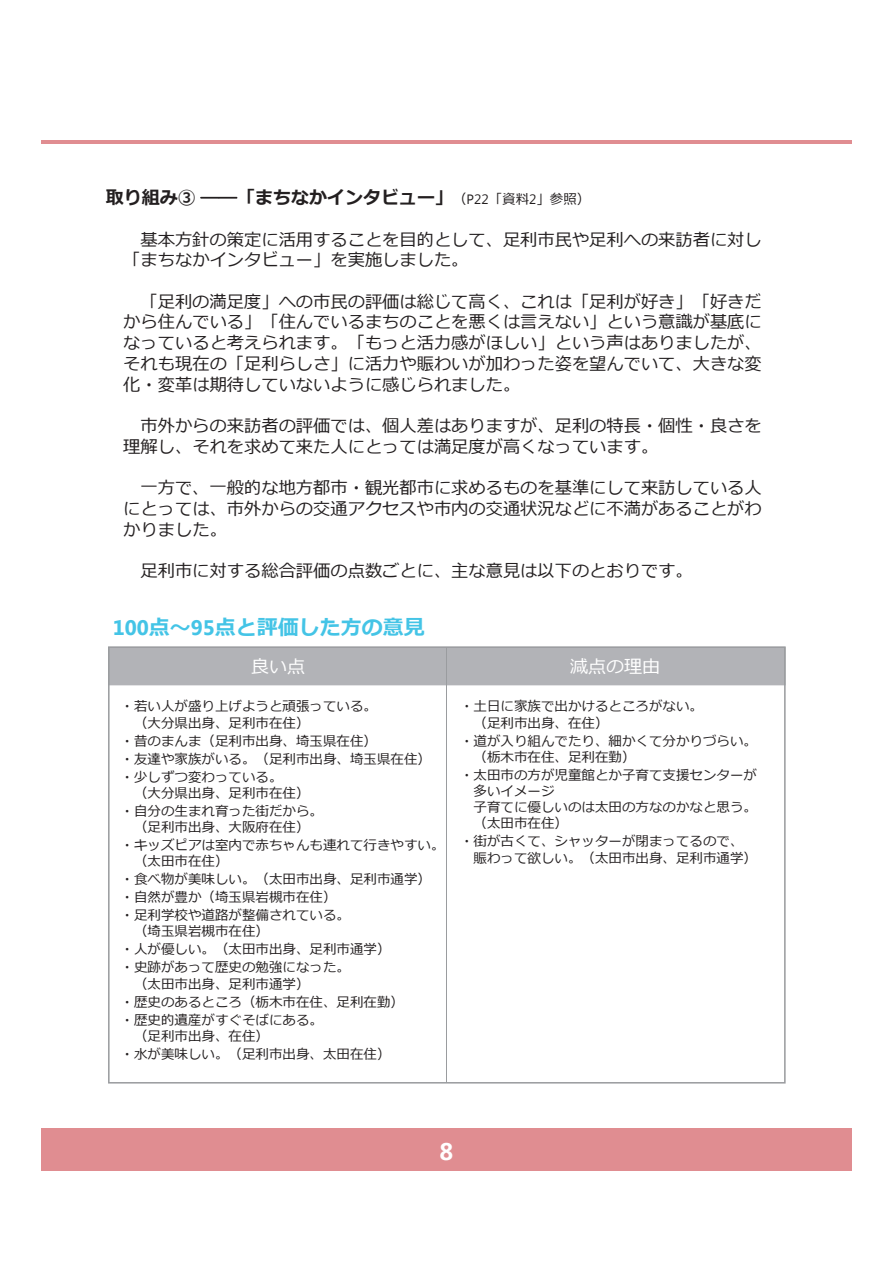
<style>
.page{position:relative;width:893px;height:1263px;background:#fff}
.page>*{position:absolute;margin:0;border:0;box-sizing:border-box;transform-origin:0 0}
.t1{font:700 24px "Segoe UI";color:#fff}
.t2{font:700 21px "Meiryo";color:#44c4e6}
.t3{font:700 18px "Meiryo";color:#231f20}
.t4{font:18px "Meiryo";color:#fff}
.t5{font:17.25px/20.7px "Meiryo";color:#231f20}
.t6{font:13.5px/18px "Meiryo";color:#231f20}
.s1{font-family:"MS Gothic";font-weight:400}
.s2{font-weight:400;font-size:13.5px}
.s3{font-family:"Segoe UI";font-weight:400;font-size:13.5px}
.s4{font-family:"Segoe UI"}
</style>
<div class="page">
<div style="left:41px;top:1128px;width:810px;height:43px;background:#e08d91"></div>
<hr style="left:41px;top:140px;width:810px;height:3px;background:#e08d91">
<svg style="left:108px;top:646px;width:678px;height:437px"></svg>
<svg style="left:201px;top:197px;width:36px;height:1px"></svg>
<hr style="left:446px;top:647px;width:1px;height:436px;background:#9a9c9f">
<h3 class="t3" style="left:106px;top:185px;width:486px">取り組み③ <span class="s1">──</span>「まちなかインタビュー」<span class="s2">（</span><span class="s3">P22</span><span class="s2">「資料</span><span class="s3">2</span><span class="s2">」参照）</span></h3>
<p class="t5" style="left:123px;top:230px;width:640px;text-indent:17px">基本方針の策定に活用することを目的として、⾜利市⺠や⾜利への来訪者に対し「まちなかインタビュー」を実施しました。</p>
<p class="t5" style="left:123px;top:292px;width:640px;text-align:justify;text-indent:17px">「⾜利の満⾜度」への市⺠の評価は総じて⾼く、これは「⾜利が好き」「好きだから住んでいる」「住んでいるまちのことを悪くは言えない」という意識が基底になっていると考えられます。「もっと活⼒感がほしい」という声はありましたが、それも現在の「⾜利らしさ」に活⼒や賑わいが加わった姿を望んでいて、⼤きな変化・変革は期待していないように感じられました。</p>
<p class="t5" style="left:123px;top:416px;width:640px;text-indent:17px">市外からの来訪者の評価では、個⼈差はありますが、⾜利の特⻑・個性・良さを理解し、それを求めて来た⼈にとっては満⾜度が⾼くなっています。</p>
<p class="t5" style="left:123px;top:478px;width:640px;text-align:justify;text-indent:17px">⼀方で、⼀般的な地方都市・観光都市に求めるものを基準にして来訪している⼈にとっては、市外からの交通アクセスや市内の交通状況などに不満があることがわかりました。</p>
<p class="t5" style="left:140px;top:561px;width:554px">⾜利市に対する総合評価の点数ごとに、主な意⾒は以下のとおりです。</p>
<h2 class="t2" style="left:113px;top:613px;width:313px"><span class="s4">100</span>点〜<span class="s4">95</span>点と評価した⽅の意⾒</h2>
<h3 class="t4" style="left:251px;top:654px;width:55px">良い点</h3>
<h3 class="t4" style="left:570px;top:654px;width:91px">減点の理由</h3>
<p class="t6" style="left:474px;top:699px;width:231px;line-height:16.2px;text-indent:-14px">・土⽇に家族で出かけるところがない。（⾜利市出身、在住）</p>
<p class="t6" style="left:474px;top:733px;width:285px;line-height:16.2px;text-indent:-14px">・道が入り組んでたり、細かくて分かりづらい。（栃⽊市在住、⾜利在勤）</p>
<p class="t6" style="left:474px;top:767px;width:285px;line-height:16.2px;text-indent:-14px">・太⽥市の方が児童館とか子育て⽀援センターが多いイメージ<br>子育てに優しいのは太⽥の方なのかなと思う。（太⽥市在住）</p>
<p class="t6" style="left:474px;top:834px;width:285px;line-height:16.2px;text-indent:-14px">・街が古くて、シャッターが閉まってるので、賑わって欲しい。（太⽥市出身、⾜利市通学）</p>
<p class="t6" style="left:134px;top:699px;width:245px;line-height:16.2px;text-indent:-14px">・若い⼈が盛り上げようと頑張っている。（⼤分県出身、⾜利市在住）</p>
<p class="t6" style="left:121px;top:732px;width:312px">・昔のまんま（⾜利市出身、埼⽟県在住）<br>・友達や家族がいる。（⾜利市出身、埼⽟県在住）・少しずつ変わっている。</p>
<p class="t6" style="left:121px;top:784px;width:204px;text-align:center">（⼤分県出身、⾜利市在住）・⾃分の⽣まれ育った街だから。</p>
<p class="t6" style="left:121px;top:819px;width:326px;text-indent:14px">（⾜利市出身、⼤阪府在住）<br>・キッズピアは室内で赤ちゃんも連れて⾏きやすい。</p>
<p class="t6" style="left:121px;top:853px;width:312px;text-indent:14px">（太⽥市在住）<br>・食べ物が美味しい。（太⽥市出身、⾜利市通学）・⾃然が豊か（埼⽟県岩槻市在住）<br>・⾜利学校や道路が整備されている。</p>
<p class="t6" style="left:121px;top:923px;width:272px;text-indent:14px">（埼⽟県岩槻市在住）<br>・⼈が優しい。（太⽥市出身、⾜利市通学）・史跡があって歴史の勉強になった。</p>
<p class="t6" style="left:121px;top:975px;width:285px;text-indent:14px">（太⽥市出身、⾜利市通学）<br>・歴史のあるところ（栃⽊市在住、⾜利在勤）・歴史的遺産がすぐそばにある。</p>
<p class="t6" style="left:121px;top:1027px;width:272px;text-indent:14px">（⾜利市出身、在住）<br>・水が美味しい。（⾜利市出身、太⽥在住）</p>
<h1 class="t1" style="left:439px;top:1134px;width:15px">8</h1>
</div>
